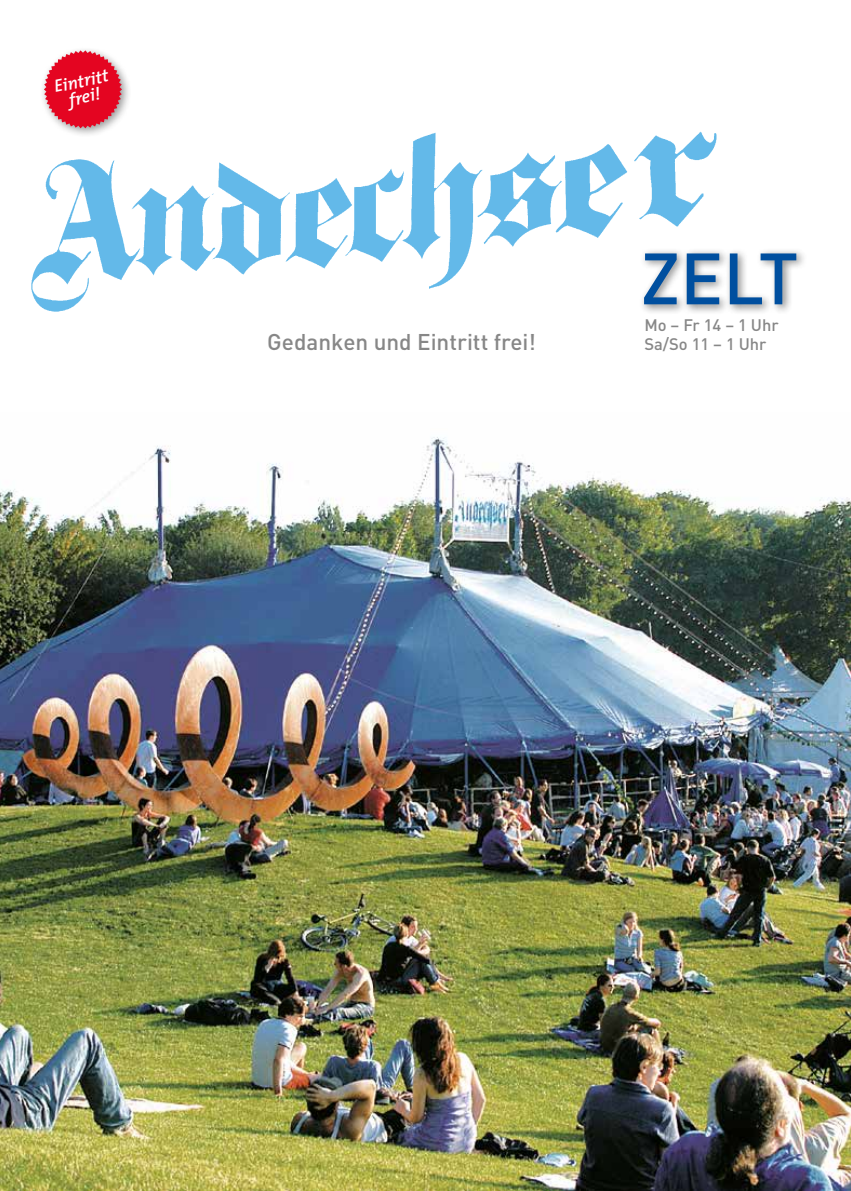
<style>
.page{position:relative;width:851px;height:1191px;background:#fff}
.page>*{position:absolute;margin:0;border:0;box-sizing:border-box;transform-origin:0 0}
.t1{font:500 71.4px "DIN";color:#004f9f}
.t2{font:500 22.5px "DIN";color:#878787}
.t3{font:italic 600 17.55px/16.2px "The Mix";color:#fff;text-align:center}
.t4{font:500 16.5px/19.5px "DIN";color:#878787}
</style>
<div class="page">
<img style="left:0;top:437px;width:850px;height:754px">
<img style="left:32px;top:132px;width:685px;height:179px">
<div style="left:639px;top:248px;width:168px;height:67px;background:#000;opacity:.46"></div>
<div style="left:40px;top:46px;width:92px;height:93px;background:#000;opacity:.4"></div>
<svg style="left:44px;top:50px;width:78px;height:78px"></svg>
<p class="t3" style="left:52px;top:78px;width:57px;rotate:-12deg">Eintritt frei!</p>
<p class="t2" style="left:267px;top:327px;width:270px">Gedanken und Eintritt frei!</p>
<h1 class="t1" style="left:640px;top:233px;width:159px">ZELT</h1>
<p class="t4" style="left:644px;top:314px;width:136px">Mo – Fr 14 – 1 Uhr<br>Sa/So 11 – 1 Uhr</p>
</div>
